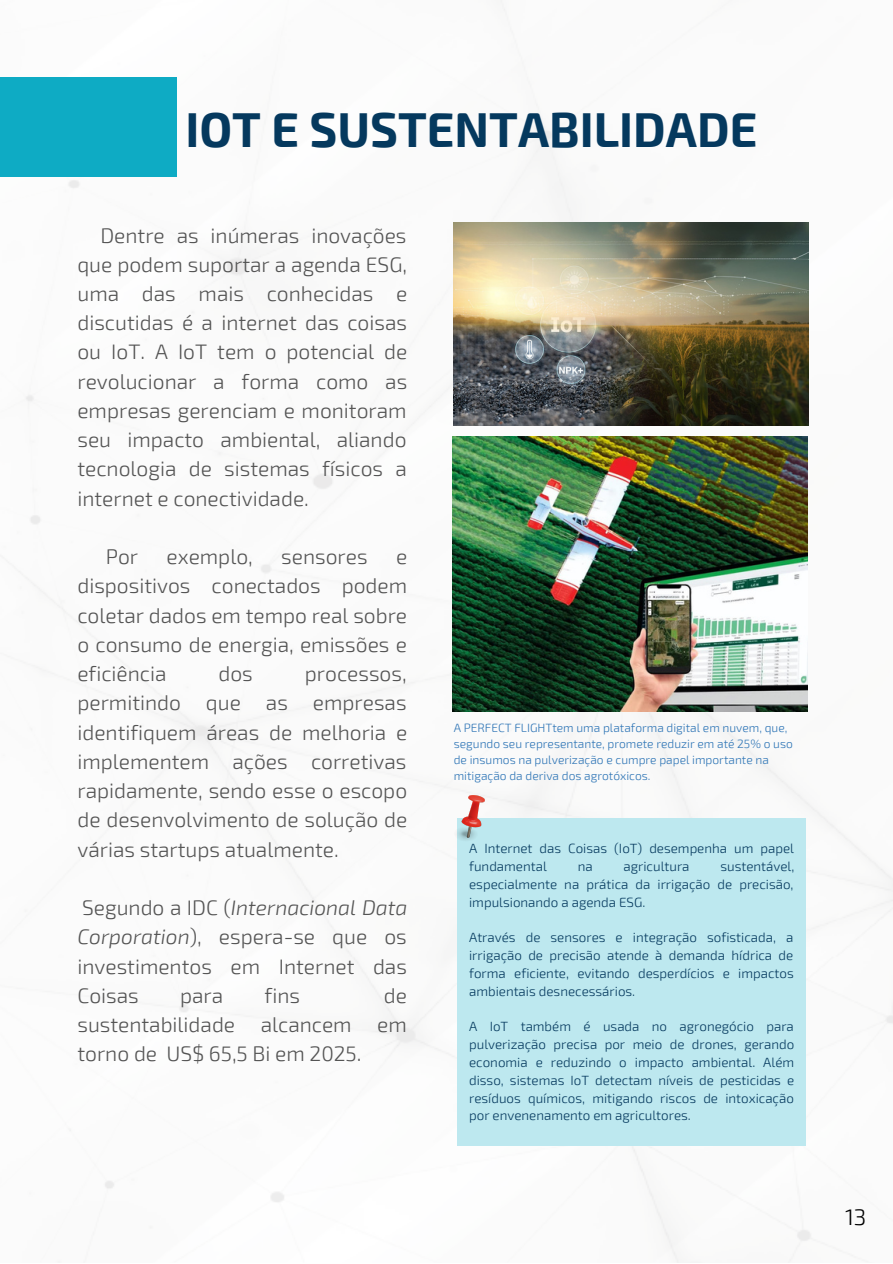
<style>
.page{position:relative;width:893px;height:1264px;background:#fff}
.page>*{position:absolute;margin:0;border:0;box-sizing:border-box;transform-origin:0 0}
.t1{font:700 48px "Exo 2";color:#05395e}
.t2{font:300 22.5px "Exo 2";color:#000}
.t3{font:300 21px/29.2px "Exo 2";color:#545454;text-align:justify}
.t4{font:300 13.35px/17.9px "Exo 2";color:#05395e;text-align:justify}
.t5{font:300 12px/16px "Exo 2";color:#2e75b6}
.s1{font-style:italic}
</style>
<div class="page">
<img style="left:3px;top:0;width:889px;height:1262px">
<div style="left:0;top:77px;width:177px;height:100px;background:#0eabc4"></div>
<img style="left:453px;top:437px;width:354px;height:274px">
<div style="left:457px;top:818px;width:348px;height:327px;background:#bde8ef"></div>
<img style="left:454px;top:795px;width:30px;height:46px">
<img style="left:454px;top:222px;width:354px;height:203px">
<p class="t1" style="left:185px;top:98px;width:573px">IOT E SUSTENTABILIDADE</p>
<p class="t3" style="left:77px;top:219px;width:331px;text-indent:23px">Dentre as inúmeras inovações que podem suportar a agenda ESG, uma das mais conhecidas e discutidas é a internet das coisas ou IoT. A IoT tem o potencial de revolucionar a forma como as empresas gerenciam e monitoram seu impacto ambiental, aliando tecnologia de sistemas físicos a internet e conectividade.</p>
<p class="t3" style="left:106px;top:541px;width:34px">Por</p>
<p class="t3" style="left:166px;top:541px;width:88px">exemplo,</p>
<p class="t3" style="left:281px;top:541px;width:88px">sensores</p>
<p class="t3" style="left:77px;top:541px;width:331px;text-indent:318px">e dispositivos conectados podem coletar dados em tempo real sobre o consumo de energia, emissões e eficiência</p>
<p class="t3" style="left:218px;top:658px;width:36px">dos</p>
<p class="t3" style="left:77px;top:658px;width:331px;text-indent:227px">processos, permitindo que as empresas identifiquem áreas de melhoria e implementem ações corretivas rapidamente, sendo esse o escopo de desenvolvimento de solução de várias startups atualmente.</p>
<p class="t3" style="left:77px;top:892px;width:331px">Segundo a IDC (<span class="s1">Internacional Data Corporation</span>), espera-se que os investimentos em Internet das Coisas</p>
<p class="t3" style="left:180px;top:979px;width:45px">para</p>
<p class="t3" style="left:264px;top:979px;width:37px">fins</p>
<p class="t3" style="left:77px;top:979px;width:331px;text-indent:306px">de sustentabilidade alcancem em torno de US$ 65,5 Bi em 2025.</p>
<p class="t5" style="left:454px;top:719px;width:340px">A PERFECT FLIGHTtem uma plataforma digital em nuvem, que, segundo seu representante, promete reduzir em até 25% o uso de insumos na pulverização e cumpre papel importante na mitigação da deriva dos agrotóxicos.</p>
<p class="t4" style="left:469px;top:839px;width:326px">A Internet das Coisas (IoT) desempenha um papel fundamental</p>
<p class="t4" style="left:469px;top:856px;width:327px;text-indent:251px">sustentável, especialmente na prática da irrigação de precisão, impulsionando a agenda ESG.</p>
<p class="t4" style="left:469px;top:928px;width:326px">Através de sensores e integração sofisticada, a irrigação de precisão atende à demanda hídrica de forma eficiente, evitando desperdícios e impactos ambientais desnecessários.</p>
<p class="t4" style="left:469px;top:1017px;width:326px">A IoT também é usada no agronegócio para pulverização precisa por meio de drones, gerando economia e reduzindo o impacto ambiental. Além disso, sistemas IoT detectam níveis de pesticidas e resíduos químicos, mitigando riscos de intoxicação por envenenamento em agricultores.</p>
<p class="t4" style="left:577px;top:856px;width:16px">na</p>
<p class="t4" style="left:623px;top:856px;width:68px">agricultura</p>
<p class="t2" style="left:845px;top:1202px;width:23px">13</p>
</div>
